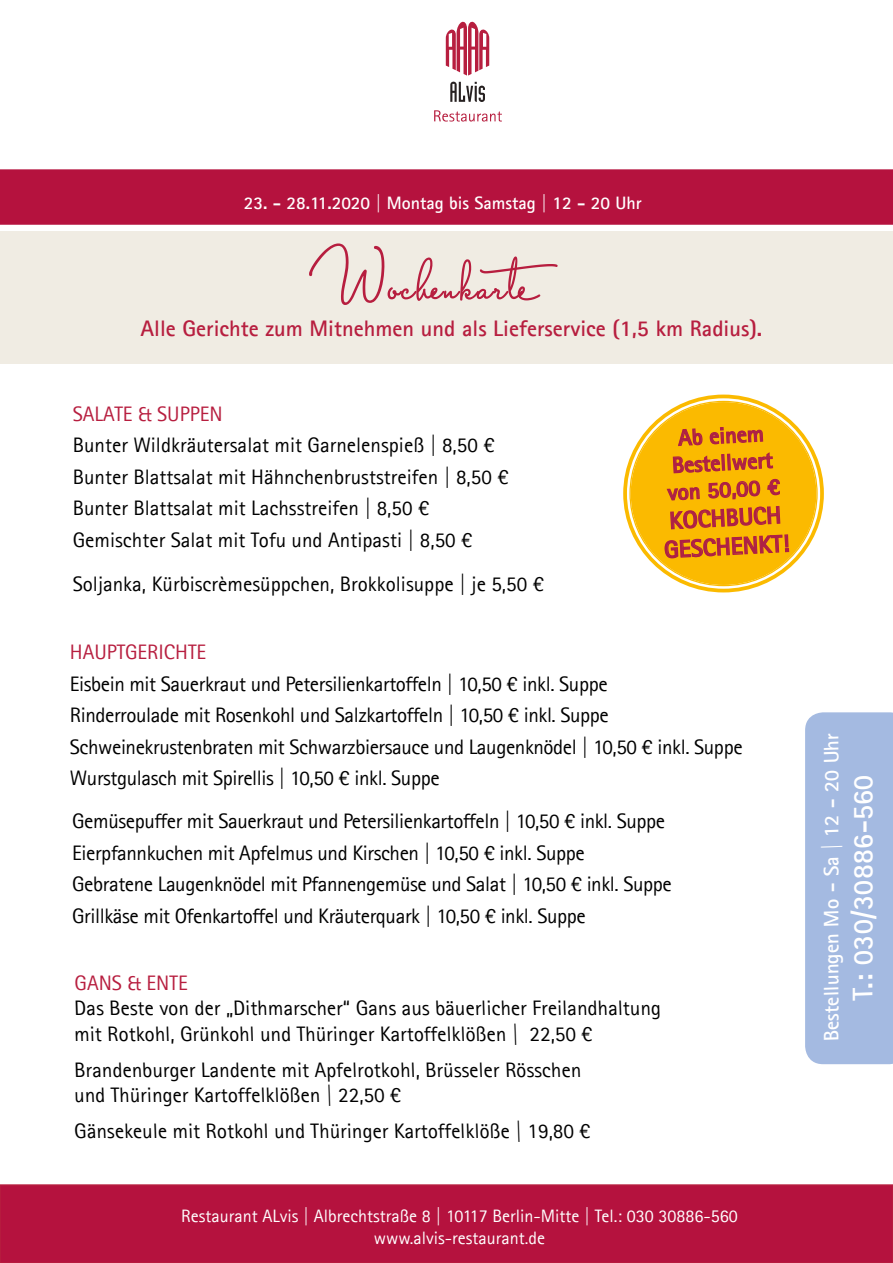
<style>
.page{position:relative;width:893px;height:1263px;background:#fff}
.page>*{position:absolute;margin:0;border:0;box-sizing:border-box;transform-origin:0 0}
.t1{font:54px "Capistrano BF";letter-spacing:.03em;color:#b71e3f}
.t2{font:700 28.5px "Agfa Rotis Sans Serif";color:#fff}
.t3{font:700 24px/28.8px "Agfa Rotis Sans Serif";color:#ae2045}
.t4{font:700 22.5px "Agfa Rotis Sans Serif";color:#b71e3f}
.t5{font:700 22.5px/27px "Agfa Rotis Sans Serif";color:#ae2045;text-align:center}
.t6{font:21px/31.5px "Agfa Rotis Sans Serif";letter-spacing:-.02em;color:#000}
.t7{font:21px/31.5px "Agfa Rotis Sans Serif";color:#000}
.t8{font:21px "Agfa Rotis Sans Serif";color:#b71e3f}
.t9{font:700 21px "Agfa Rotis Sans Serif";color:#fff}
.t10{font:18px/21.6px "Agfa Rotis Sans Serif";color:#fff;text-align:center}
.t11{font:700 18px "Agfa Rotis Sans Serif";color:#fff}
</style>
<div class="page">
<div style="left:0;top:170px;width:893px;height:54px;background:#b5123e"></div>
<div style="left:0;top:169px;width:893px;height:56px;border:2px solid #b5123e"></div>
<svg style="left:446px;top:22px;width:43px;height:54px"></svg>
<svg style="left:434px;top:110px;width:68px;height:12px"></svg>
<svg style="left:450px;top:82px;width:35px;height:20px"></svg>
<div style="left:1px;top:232px;width:892px;height:132px;background:#f0ece3"></div>
<div style="left:0;top:1185px;width:893px;height:78px;background:#b5123e"></div>
<div style="left:0;top:1184px;width:893px;height:79px;border:2px solid #b71e3f"></div>
<svg style="left:627px;top:398px;width:193px;height:191px;background:#fbc21e"></svg>
<svg style="left:664px;top:394px;width:126px;height:196px;background:#f0ab21"></svg>
<div style="left:805px;top:712px;width:88px;height:352px;background:#a4bae1"></div>
<p class="t11" style="left:244px;top:191px;width:399px">23. - 28.11.2020 | Montag bis Samstag | 12 - 20 Uhr</p>
<h1 class="t1" style="left:307px;top:248px;width:277px">Wochenkarte</h1>
<p class="t4" style="left:140px;top:314px;width:623px">Alle Gerichte zum Mitnehmen und als Lieferservice (1,5 km Radius).</p>
<p class="t8" style="left:73px;top:401px;width:152px">SALATE &amp; SUPPEN</p>
<p class="t7" style="left:73px;top:429px;width:437px">Bunter Wildkräutersalat mit Garnelenspieß | 8,50 € Bunter Blattsalat mit Hähnchenbruststreifen | 8,50 € Bunter Blattsalat mit Lachsstreifen | 8,50 € Gemischter Salat mit Tofu und Antipasti | 8,50 €</p>
<p class="t7" style="left:73px;top:568px;width:473px">Soljanka, Kürbiscrèmesüppchen, Brokkolisuppe | je 5,50 €</p>
<p class="t5" style="left:664px;top:425px;width:114px;rotate:-3deg">Ab einem<br>Bestellwert von 50,00 €</p>
<p class="t3" style="left:662px;top:506px;width:127px;rotate:-3deg">KOCHBUCH<br>GESCHENKT!</p>
<p class="t8" style="left:70px;top:640px;width:138px">HAUPTGERICHTE</p>
<p class="t6" style="left:70px;top:668px;width:674px">Eisbein mit Sauerkraut und Petersilienkartoffeln | 10,50 € inkl. Suppe<br>Rinderroulade mit Rosenkohl und Salzkartoffeln | 10,50 € inkl. Suppe Schweinekrustenbraten mit Schwarzbiersauce und Laugenknödel | 10,50 € inkl. Suppe Wurstgulasch mit Spirellis | 10,50 € inkl. Suppe</p>
<p class="t6" style="left:72px;top:805px;width:601px">Gemüsepuffer mit Sauerkraut und Petersilienkartoffeln | 10,50 € inkl. Suppe Eierpfannkuchen mit Apfelmus und Kirschen | 10,50 € inkl. Suppe<br>Gebratene Laugenknödel mit Pfannengemüse und Salat | 10,50 € inkl. Suppe Grillkäse mit Ofenkartoffel und Kräuterquark | 10,50 € inkl. Suppe</p>
<p class="t8" style="left:75px;top:971px;width:115px">GANS &amp; ENTE</p>
<p class="t6" style="left:75px;top:995px;width:589px;line-height:25.2px">Das Beste von der „Dithmarscher“ Gans aus bäuerlicher Freilandhaltung mit Rotkohl, Grünkohl und Thüringer Kartoffelklößen | 22,50 €</p>
<p class="t7" style="left:75px;top:1057px;width:509px;line-height:25.2px">Brandenburger Landente mit Apfelrotkohl, Brüsseler Rösschen und Thüringer Kartoffelklößen | 22,50 €</p>
<p class="t6" style="left:75px;top:1115px;width:519px">Gänsekeule mit Rotkohl und Thüringer Kartoffelklöße | 19,80 €</p>
<p class="t10" style="left:181px;top:1205px;width:558px">Restaurant ALvis | Albrechtstraße 8 | 10117 Berlin-Mitte | Tel.: 030 30886-560 www.alvis-restaurant.de</p>
<p class="t9" style="left:818px;top:1041px;width:311px;rotate:-90deg">Bestellungen Mo - Sa | 12 - 20 Uhr</p>
<h2 class="t2" style="left:845px;top:1000px;width:228px;rotate:-90deg">T.: 030/30886-560</h2>
</div>
